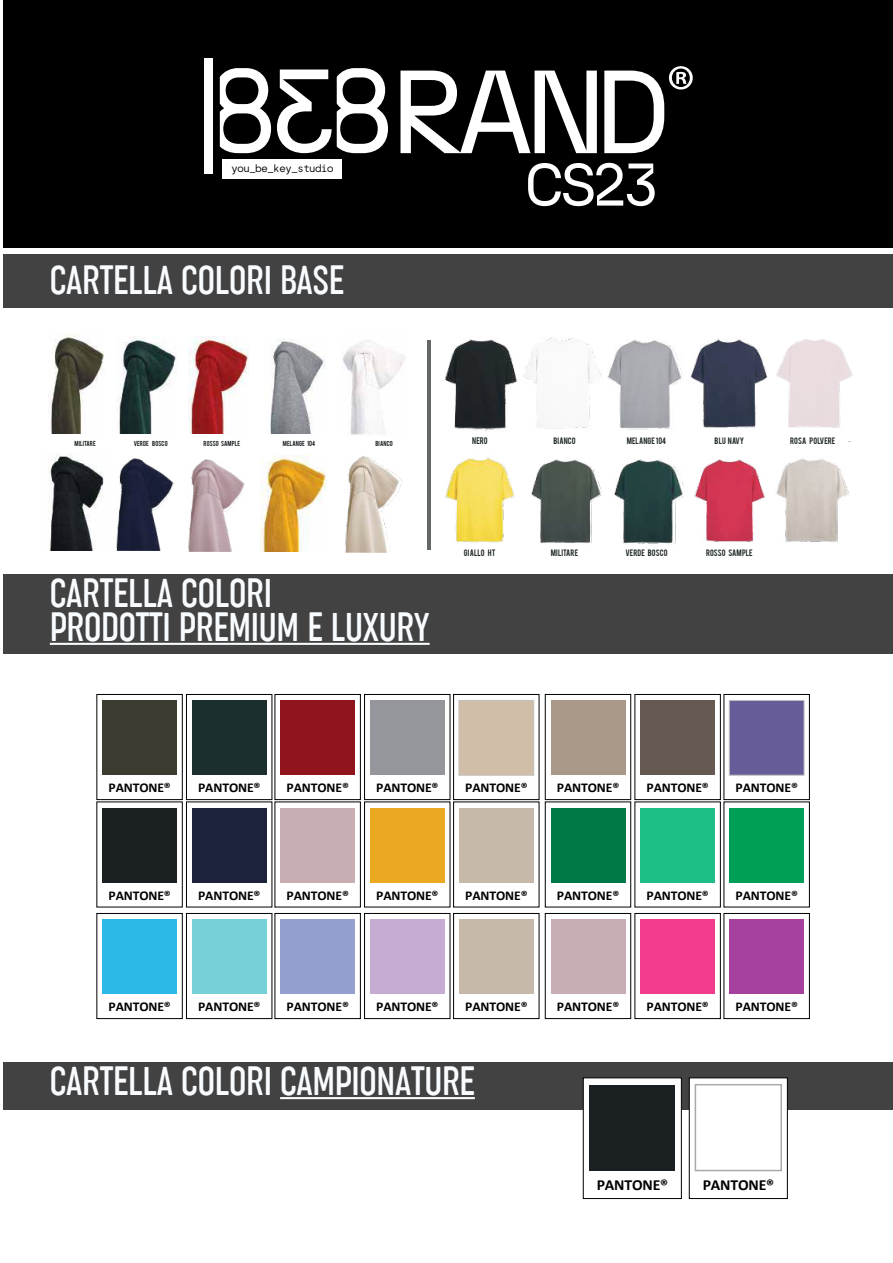
<style>
.page{position:relative;width:893px;height:1263px;background:#fff}
.page>*{position:absolute;margin:0;border:0;box-sizing:border-box;transform-origin:0 0}
.t1{font:60.15px "N27";color:#fff}
.t2{font:300 41.7px/33.8px "Sugo Pro Classic Trial";letter-spacing:-.01em;color:#f9fcff}
.t3{font:700 15.45px "Calibri";letter-spacing:-.01em;color:#000}
.t4{font:700 13.5px "Calibri";letter-spacing:-.01em;color:#000}
.t5{font:10.65px "Bebas Neue";color:#636867}
.t6{font:10.35px "Silka Mono";letter-spacing:-.1em;color:#000}
.t7{font:7.5px "Bebas";color:#212829}
.t8{font:7.35px "Bebas";letter-spacing:.015em;color:#212829}
.t9{font:5.7px "Bebas";letter-spacing:.02em;color:#1a1e20}
</style>
<div class="page">
<div style="left:3px;top:0;width:890px;height:248px;background:#000"></div>
<div style="left:3px;top:254px;width:890px;height:53px;background:#424242"></div>
<div style="left:3px;top:574px;width:890px;height:79px;background:#424242"></div>
<img style="left:690px;top:339px;width:77px;height:89px">
<img style="left:607px;top:339px;width:77px;height:91px">
<img style="left:614px;top:459px;width:70px;height:85px">
<img style="left:531px;top:459px;width:71px;height:85px">
<img style="left:695px;top:459px;width:70px;height:83px">
<img style="left:776px;top:339px;width:77px;height:89px">
<img style="left:523px;top:337px;width:79px;height:92px">
<img style="left:444px;top:339px;width:74px;height:92px">
<img style="left:445px;top:458px;width:70px;height:85px">
<img style="left:776px;top:458px;width:73px;height:85px">
<img style="left:49px;top:454px;width:125px;height:96px">
<img style="left:270px;top:338px;width:55px;height:96px">
<img style="left:342px;top:340px;width:63px;height:95px">
<img style="left:188px;top:336px;width:60px;height:97px">
<img style="left:116px;top:337px;width:61px;height:97px">
<img style="left:50px;top:333px;width:54px;height:101px">
<img style="left:188px;top:459px;width:57px;height:92px">
<img style="left:261px;top:455px;width:66px;height:97px">
<img style="left:345px;top:456px;width:57px;height:97px">
<hr style="left:427px;top:340px;width:3px;height:210px;background:#636867">
<hr style="left:50px;top:643px;width:380px;height:2px;background:#f9fcff">
<div style="left:3px;top:1062px;width:890px;height:48px;background:#424242"></div>
<hr style="left:280px;top:1097px;width:195px;height:2px;background:#f9fcff">
<svg style="left:400px;top:71px;width:197px;height:82px"></svg>
<svg style="left:604px;top:66px;width:89px;height:87px"></svg>
<div style="left:204px;top:58px;width:9px;height:116px;background:#fff"></div>
<div style="left:222px;top:159px;width:120px;height:20px;background:#fff"></div>
<svg style="left:220px;top:68px;width:51px;height:85px"></svg>
<svg style="left:277px;top:68px;width:111px;height:85px"></svg>
<div style="left:102px;top:700px;width:75px;height:75px;background:#3c3c30"></div>
<div style="left:96px;top:694px;width:87px;height:106px;border:1px solid #000"></div>
<div style="left:192px;top:700px;width:75px;height:75px;background:#1b2f2f"></div>
<div style="left:186px;top:694px;width:86px;height:106px;border:1px solid #000"></div>
<div style="left:280px;top:700px;width:75px;height:75px;background:#8f141b"></div>
<div style="left:274px;top:694px;width:87px;height:106px;border:1px solid #000"></div>
<div style="left:370px;top:700px;width:75px;height:75px;background:#94969b"></div>
<div style="left:364px;top:694px;width:86px;height:106px;border:1px solid #000"></div>
<div style="left:458px;top:700px;width:76px;height:76px;background:#d1bea8;border:1px solid #c0c0c0"></div>
<div style="left:453px;top:694px;width:86px;height:106px;border:1px solid #000"></div>
<div style="left:102px;top:808px;width:75px;height:75px;background:#1b2122"></div>
<div style="left:583px;top:1077px;width:99px;height:122px;background:#fff;border:1px solid #000"></div>
<div style="left:689px;top:1077px;width:99px;height:122px;background:#fff;border:1px solid #000"></div>
<div style="left:589px;top:1085px;width:86px;height:85px;background:#1b2122"></div>
<div style="left:695px;top:1084px;width:87px;height:87px;background:#fff;border:2px solid #a9a9a9"></div>
<div style="left:192px;top:808px;width:75px;height:75px;background:#1d223c"></div>
<div style="left:280px;top:808px;width:75px;height:75px;background:#c8adb3"></div>
<div style="left:370px;top:808px;width:75px;height:75px;background:#eaa921"></div>
<div style="left:459px;top:808px;width:75px;height:75px;background:#c6b9a9"></div>
<div style="left:551px;top:700px;width:74px;height:75px;background:#a99788"></div>
<div style="left:545px;top:694px;width:86px;height:106px;border:1px solid #000"></div>
<div style="left:640px;top:700px;width:75px;height:75px;background:#665952"></div>
<div style="left:634px;top:694px;width:87px;height:106px;border:1px solid #000"></div>
<div style="left:729px;top:700px;width:76px;height:76px;background:#665c98;border:1px solid #c0c0c0"></div>
<div style="left:723px;top:694px;width:87px;height:106px;border:1px solid #000"></div>
<div style="left:551px;top:808px;width:74px;height:75px;background:#007947"></div>
<div style="left:640px;top:808px;width:75px;height:75px;background:#1fbe86"></div>
<div style="left:729px;top:808px;width:75px;height:75px;background:#009f57"></div>
<div style="left:102px;top:919px;width:75px;height:75px;background:#2db9e7"></div>
<div style="left:96px;top:913px;width:87px;height:106px;border:1px solid #000"></div>
<div style="left:192px;top:919px;width:75px;height:75px;background:#75d0d8"></div>
<div style="left:186px;top:913px;width:86px;height:106px;border:1px solid #000"></div>
<div style="left:280px;top:919px;width:75px;height:75px;background:#949ecf"></div>
<div style="left:274px;top:913px;width:87px;height:106px;border:1px solid #000"></div>
<div style="left:370px;top:919px;width:75px;height:75px;background:#c6acd2"></div>
<div style="left:364px;top:913px;width:86px;height:106px;border:1px solid #000"></div>
<div style="left:459px;top:919px;width:75px;height:75px;background:#c6b9a9"></div>
<div style="left:453px;top:913px;width:86px;height:106px;border:1px solid #000"></div>
<div style="left:551px;top:919px;width:74px;height:75px;background:#c8adb3"></div>
<div style="left:545px;top:913px;width:86px;height:106px;border:1px solid #000"></div>
<div style="left:640px;top:919px;width:75px;height:75px;background:#f33c8b"></div>
<div style="left:634px;top:913px;width:87px;height:106px;border:1px solid #000"></div>
<div style="left:729px;top:919px;width:75px;height:75px;background:#a5409f"></div>
<div style="left:723px;top:913px;width:87px;height:106px;border:1px solid #000"></div>
<p class="t6" style="left:231px;top:162px;width:104px">you_be_key_studio</p>
<h2 class="t2" style="left:50px;top:264px;width:296px">CARTELLA COLORI BASE</h2>
<h1 class="t1" style="left:524px;top:148px;width:136px">CS23</h1>
<p class="t9" style="left:75px;top:439px;width:23px">MILITARE</p>
<p class="t9" style="left:134px;top:439px;width:35px">VERDE BOSCO</p>
<p class="t9" style="left:204px;top:439px;width:38px">ROSSO SAMPLE</p>
<p class="t9" style="left:283px;top:439px;width:34px">MELANGE 104</p>
<p class="t9" style="left:375px;top:439px;width:19px">BIANCO</p>
<p class="t7" style="left:472px;top:435px;width:17px">NERO</p>
<p class="t8" style="left:553px;top:435px;width:24px">BIANCO</p>
<p class="t5" style="left:848px;top:436px;width:4px">-</p>
<p class="t8" style="left:627px;top:435px;width:41px">MELANGE 104</p>
<p class="t8" style="left:715px;top:435px;width:31px">BLU NAVY</p>
<p class="t8" style="left:790px;top:435px;width:47px">ROSA POLVERE</p>
<h2 class="t2" style="left:50px;top:576px;width:382px">CARTELLA COLORI<br>PRODOTTI PREMIUM E LUXURY</h2>
<p class="t8" style="left:464px;top:547px;width:33px">GIALLO HT</p>
<p class="t8" style="left:551px;top:547px;width:29px">MILITARE</p>
<p class="t8" style="left:625px;top:547px;width:44px">VERDE BOSCO</p>
<p class="t8" style="left:706px;top:547px;width:48px">ROSSO SAMPLE</p>
<p class="t4" style="left:109px;top:779px;width:64px">PANTONE®</p>
<p class="t4" style="left:198px;top:779px;width:64px">PANTONE®</p>
<p class="t4" style="left:287px;top:779px;width:64px">PANTONE®</p>
<p class="t4" style="left:376px;top:779px;width:64px">PANTONE®</p>
<p class="t4" style="left:465px;top:779px;width:64px">PANTONE®</p>
<p class="t4" style="left:557px;top:779px;width:64px">PANTONE®</p>
<p class="t4" style="left:647px;top:779px;width:64px">PANTONE®</p>
<p class="t4" style="left:736px;top:779px;width:64px">PANTONE®</p>
<p class="t4" style="left:109px;top:887px;width:64px">PANTONE®</p>
<p class="t4" style="left:198px;top:887px;width:64px">PANTONE®</p>
<p class="t4" style="left:287px;top:887px;width:64px">PANTONE®</p>
<p class="t4" style="left:376px;top:887px;width:64px">PANTONE®</p>
<p class="t4" style="left:465px;top:887px;width:64px">PANTONE®</p>
<p class="t4" style="left:557px;top:887px;width:64px">PANTONE®</p>
<p class="t4" style="left:647px;top:887px;width:64px">PANTONE®</p>
<p class="t4" style="left:736px;top:887px;width:64px">PANTONE®</p>
<p class="t4" style="left:109px;top:998px;width:64px">PANTONE®</p>
<p class="t4" style="left:198px;top:998px;width:64px">PANTONE®</p>
<p class="t4" style="left:287px;top:998px;width:64px">PANTONE®</p>
<p class="t4" style="left:376px;top:998px;width:64px">PANTONE®</p>
<p class="t4" style="left:465px;top:998px;width:64px">PANTONE®</p>
<p class="t4" style="left:557px;top:998px;width:64px">PANTONE®</p>
<p class="t4" style="left:647px;top:998px;width:64px">PANTONE®</p>
<p class="t4" style="left:736px;top:998px;width:64px">PANTONE®</p>
<h2 class="t2" style="left:50px;top:1064px;width:427px">CARTELLA COLORI CAMPIONATURE</h2>
<p class="t3" style="left:597px;top:1175px;width:73px">PANTONE®</p>
<p class="t3" style="left:703px;top:1175px;width:73px">PANTONE®</p>
</div>
